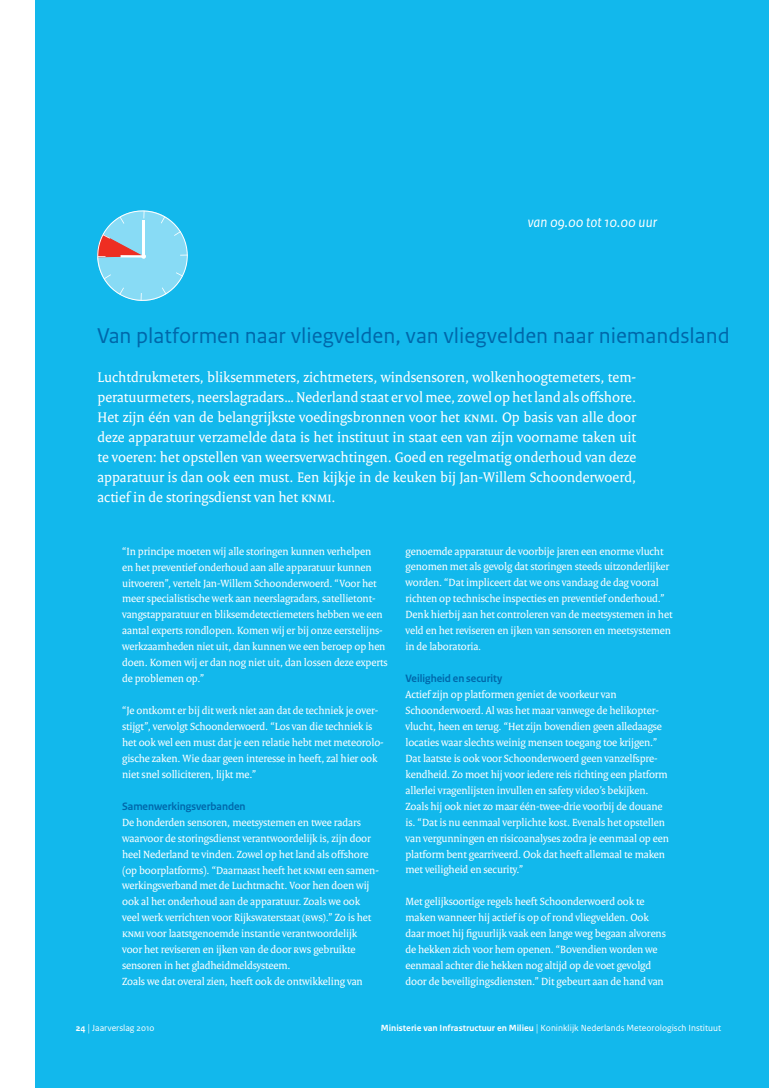
<style>
.page{position:relative;width:784px;height:1088px;background:#fff}
.page>*{position:absolute;margin:0;border:0;box-sizing:border-box;transform-origin:0 0}
.t1{font:22.5px "Rijksoverheid Sans Text";color:#0067aa}
.t2{font:15px/20px "Rijksoverheid Serif";color:#fff;text-align:justify}
.t3{font:italic 15px "Rijksoverheid Sans Text";color:#fff}
.t4{font:11.25px/16px "Rijksoverheid Serif";letter-spacing:-.01em;color:#fff}
.t5{font:700 11.25px "Rijksoverheid Sans Heading";color:#0067aa}
.t6{font:9.38px "Rijksoverheid Sans Text";color:#fff}
.s1{font-weight:700}
.s2{font-family:"Rijksoverheid Serif"}
</style>
<div class="page">
<div style="left:35px;top:0;width:733px;height:1088px;background:#12b8ec"></div>
<svg style="left:97px;top:210px;width:91px;height:91px"></svg>
<h2 class="t3" style="left:527px;top:213px;width:131px">van 09.00 tot 10.00 uur</h2>
<h1 class="t1" style="left:97px;top:322px;width:634px">Van platformen naar vliegvelden, van vliegvelden naar niemandsland</h1>
<p class="t2" style="left:97px;top:367px;width:540px">Luchtdrukmeters, bliksemmeters, zichtmeters, windsensoren, wolkenhoogtemeters, tem&shy;peratuurmeters, neerslagradars… Nederland staat er vol mee, zowel op het land als offshore.<br>Het zijn één van de belangrijkste voedingsbronnen voor het KNMI. Op basis van alle door deze apparatuur verzamelde data is het instituut in staat een van zijn voorname taken uit te voeren: het opstellen van weersverwachtingen. Goed en regelmatig onderhoud van deze apparatuur is dan ook een must. Een kijkje in de keuken bij Jan-Willem Schoonderwoerd, actief in de storingsdienst van het KNMI.</p>
<p class="t4" style="left:122px;top:543px;width:267px">“In principe moeten wij alle storingen kunnen verhelpen<br>en het preventief onderhoud aan alle apparatuur kunnen uitvoeren”, vertelt Jan-Willem Schoonderwoerd. “Voor het meer specialistische werk aan neerslagradars, satellietont&shy;vangstapparatuur en bliksemdetectiemeters hebben we een aantal experts rondlopen. Komen wij er bij onze eerstelijns&shy;werkzaamheden niet uit, dan kunnen we een beroep op hen doen. Komen wij er dan nog niet uit, dan lossen deze experts de problemen op.”</p>
<p class="t4" style="left:122px;top:702px;width:263px">“Je ontkomt er bij dit werk niet aan dat de techniek je over&shy;stijgt”, vervolgt Schoonderwoerd. “Los van die techniek is het ook wel een must dat je een relatie hebt met meteorolo&shy;gische zaken. Wie daar geen interesse in heeft, zal hier ook niet snel solliciteren, lijkt me.”</p>
<p class="t5" style="left:122px;top:800px;width:125px">Samenwerkingsverbanden</p>
<p class="t4" style="left:122px;top:814px;width:258px">De honderden sensoren, meetsystemen en twee radars waarvoor de storingsdienst verantwoordelijk is, zijn door heel Nederland te vinden. Zowel op het land als offshore (op boorplatforms). “Daarnaast heeft het KNMI een samen&shy;werkingsverband met de Luchtmacht. Voor hen doen wij ook al het onderhoud aan de apparatuur. Zoals we ook veel werk verrichten voor Rijkswaterstaat (RWS).” Zo is het KNMI voor laatstgenoemde instantie verantwoordelijk voor het reviseren en ijken van de door RWS gebruikte sensoren in het gladheidmeldsysteem.<br>Zoals we dat overal zien, heeft ook de ontwikkeling van</p>
<p class="t4" style="left:405px;top:543px;width:268px">genoemde apparatuur de voorbije jaren een enorme vlucht genomen met als gevolg dat storingen steeds uitzonderlijker worden. “Dat impliceert dat we ons vandaag de dag vooral richten op technische inspecties en preventief onderhoud.” Denk hierbij aan het controleren van de meetsystemen in het veld en het reviseren en ijken van sensoren en meetsystemen in de laboratoria.</p>
<p class="t5" style="left:405px;top:672px;width:98px">Veiligheid en security</p>
<p class="t4" style="left:405px;top:686px;width:265px">Actief zijn op platformen geniet de voorkeur van Schoonderwoerd. Al was het maar vanwege de helikopter&shy;vlucht, heen en terug. “Het zijn bovendien geen alledaagse locaties waar slechts weinig mensen toegang toe krijgen.” Dat laatste is ook voor Schoonderwoerd geen vanzelfspre&shy;kendheid. Zo moet hij voor iedere reis richting een platform allerlei vragenlijsten invullen en safety video’s bekijken.<br>Zoals hij ook niet zo maar één-twee-drie voorbij de douane is. “Dat is nu eenmaal verplichte kost. Evenals het opstellen van vergunningen en risicoanalyses zodra je eenmaal op een platform bent gearriveerd. Ook dat heeft allemaal te maken met veiligheid en security.”</p>
<p class="t4" style="left:405px;top:893px;width:262px">Met gelijksoortige regels heeft Schoonderwoerd ook te maken wanneer hij actief is op of rond vliegvelden. Ook daar moet hij figuurlijk vaak een lange weg begaan alvorens de hekken zich voor hem openen. “Bovendien worden we eenmaal achter die hekken nog altijd op de voet gevolgd door de beveiligingsdiensten.” Dit gebeurt aan de hand van</p>
<p class="t6" style="left:76px;top:1022px;width:80px"><span class="s1">24</span> <span class="s2">|</span> Jaarverslag 2010</p>
<p class="t6" style="left:380px;top:1022px;width:342px"><span class="s1">Ministerie van Infrastructuur en Milieu</span> <span class="s2">|</span> Koninklijk Nederlands Meteorologisch Instituut</p>
</div>
